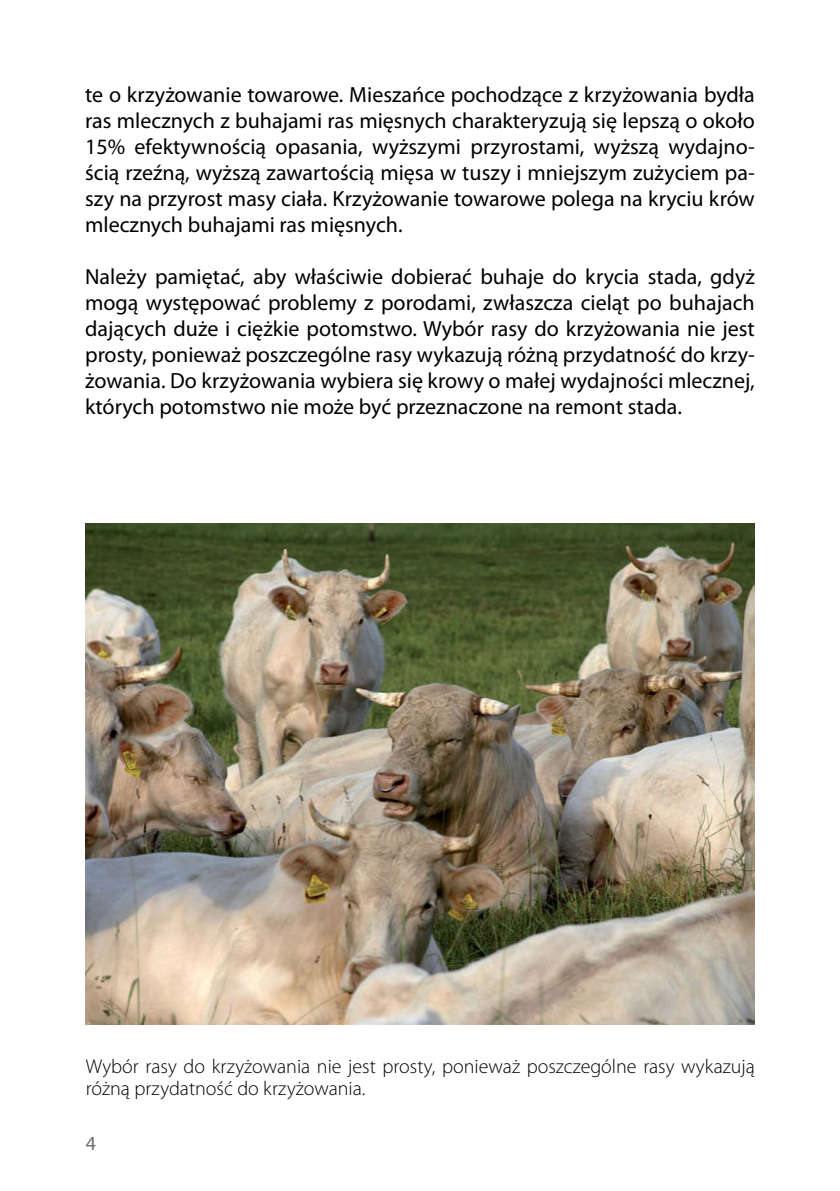
<style>
.page{position:relative;width:840px;height:1191px;background:#fff}
.page>*{position:absolute;margin:0;border:0;box-sizing:border-box;transform-origin:0 0}
._00TEKST{font:22px/26px "Myriad Pro";color:#000;text-align:justify}
.wzor{font:300 20px/22px "Myriad Pro";color:#000}
.t1{font:20px "Myriad Pro";color:#6d6e71}
</style>
<div class="page">
<img style="left:86px;top:523px;width:668px;height:501px">
<p class="_00TEKST" style="left:85px;top:81px;width:671px">te o krzyżowanie towarowe. Mieszańce pochodzące z krzyżowania bydła ras mlecznych z buhajami ras mięsnych charakteryzują się lepszą o około 15% efektywnością opasania, wyższymi przyrostami, wyższą wydajno&shy;ścią rzeźną, wyższą zawartością mięsa w tuszy i mniejszym zużyciem pa&shy;szy na przyrost masy ciała. Krzyżowanie towarowe polega na kryciu krów mlecznych buhajami ras mięsnych.</p>
<p class="_00TEKST" style="left:85px;top:263px;width:670px">Należy pamiętać, aby właściwie dobierać buhaje do krycia stada, gdyż mogą występować problemy z porodami, zwłaszcza cieląt po buhajach dających duże i ciężkie potomstwo. Wybór rasy do krzyżowania nie jest prosty, ponieważ poszczególne rasy wykazują różną przydatność do krzy&shy;żowania. Do krzyżowania wybiera się krowy o małej wydajności mlecznej, których potomstwo nie może być przeznaczone na remont stada.</p>
<p class="wzor" style="left:86px;top:1054px;width:670px">Wybór rasy do krzyżowania nie jest prosty, ponieważ poszczególne rasy wykazują różną przydatność do krzyżowania.</p>
<p class="t1" style="left:86px;top:1130px;width:12px">4</p>
</div>
